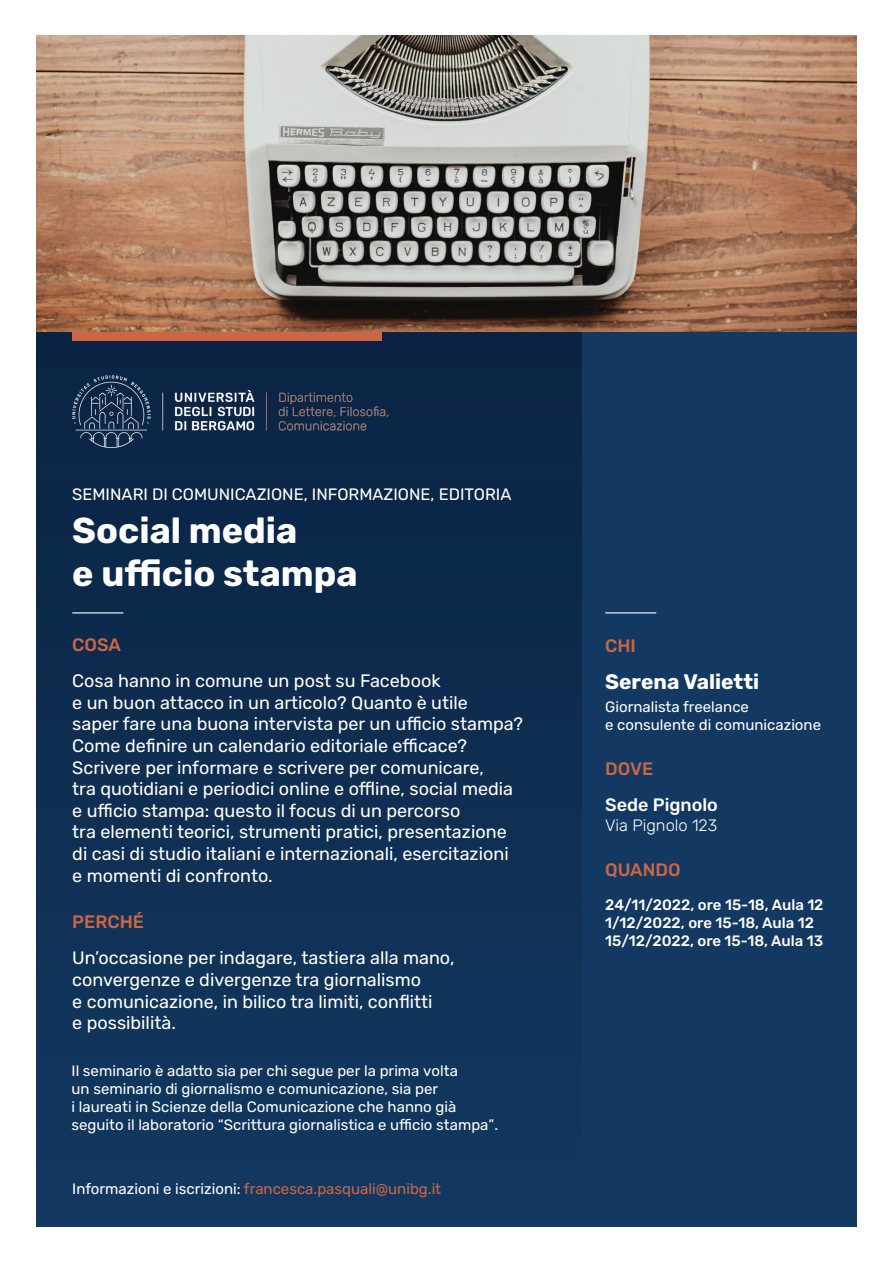
<style>
.page{position:relative;width:893px;height:1263px;background:#fff}
.page>*{position:absolute;margin:0;border:0;box-sizing:border-box;transform-origin:0 0}
.t1{font:700 36px "Rubik";color:#fff}
.t2{font:700 21px "Rubik";color:#fff}
.t3{font:18px/21.6px "Rubik";color:#fff}
.t4{font:500 18px "Rubik";color:#cb6744}
.t5{font:500 18px "Rubik";color:#fff}
.t6{font:16.5px "Rubik";color:#fff}
.t7{font:300 16.5px "Rubik";color:#fff}
.t8{font:15px "Rubik";color:#fff}
.t9{font:500 15px "Rubik";color:#fff}
.t10{font:15px "Rubik";color:#cb6744}
.s1{color:#fff}
</style>
<div class="page">
<div style="left:36px;top:332px;width:554px;height:895px;background:linear-gradient(to bottom,#0b2443,#123861)"></div>
<div style="left:583px;top:332px;width:274px;height:895px;background:#133862"></div>
<div style="left:72px;top:332px;width:309px;height:8px;background:#cb6744"></div>
<img style="left:36px;top:35px;width:821px;height:297px">
<img style="left:54px;top:364px;width:358px;height:95px">
<hr style="left:72px;top:612px;width:51px;height:1px;background:#fff">
<hr style="left:605px;top:612px;width:51px;height:1px;background:#fff">
<p class="t6" style="left:72px;top:485px;width:441px">SEMINARI DI COMUNICAZIONE, INFORMAZIONE, EDITORIA</p>
<p class="t1" style="left:72px;top:510px;width:227px">Social media</p>
<p class="t1" style="left:72px;top:553px;width:287px">e ufficio stampa</p>
<p class="t4" style="left:72px;top:635px;width:50px">COSA</p>
<p class="t3" style="left:72px;top:670px;width:370px">Cosa hanno in comune un post su Facebook</p>
<p class="t3" style="left:72px;top:692px;width:397px">e un buon attacco in un articolo? Quanto è utile</p>
<p class="t3" style="left:72px;top:714px;width:452px">saper fare una buona intervista per un ufficio stampa?<br>Come definire un calendario editoriale efficace?<br>Scrivere per informare e scrivere per comunicare,</p>
<p class="t3" style="left:72px;top:778px;width:442px">tra quotidiani e periodici online e offline, social media</p>
<p class="t3" style="left:72px;top:800px;width:390px">e ufficio stampa: questo il focus di un percorso</p>
<p class="t3" style="left:72px;top:822px;width:436px">tra elementi teorici, strumenti pratici, presentazione</p>
<p class="t3" style="left:72px;top:843px;width:438px">di casi di studio italiani e internazionali, esercitazioni</p>
<p class="t3" style="left:72px;top:865px;width:202px">e momenti di confronto.</p>
<p class="t4" style="left:72px;top:912px;width:73px">PERCHÉ</p>
<p class="t3" style="left:72px;top:948px;width:384px">Un’occasione per indagare, tastiera alla mano, convergenze e divergenze tra giornalismo</p>
<p class="t3" style="left:72px;top:991px;width:362px">e comunicazione, in bilico tra limiti, conflitti</p>
<p class="t3" style="left:72px;top:1012px;width:105px">e possibilità.</p>
<p class="t8" style="left:72px;top:1062px;width:388px">Il seminario è adatto sia per chi segue per la prima volta</p>
<p class="t8" style="left:72px;top:1080px;width:368px">un seminario di giornalismo e comunicazione, sia per</p>
<p class="t8" style="left:72px;top:1098px;width:386px">i laureati in Scienze della Comunicazione che hanno già</p>
<p class="t8" style="left:72px;top:1116px;width:428px">seguito il laboratorio “Scrittura giornalistica e ufficio stampa”.</p>
<p class="t10" style="left:72px;top:1180px;width:370px"><span class="s1">Informazioni e iscrizioni:</span> francesca.pasquali@unibg.it</p>
<p class="t4" style="left:605px;top:635px;width:32px">CHI</p>
<p class="t2" style="left:605px;top:670px;width:155px">Serena Valietti</p>
<p class="t8" style="left:605px;top:698px;width:145px">Giornalista freelance</p>
<p class="t8" style="left:605px;top:716px;width:217px">e consulente di comunicazione</p>
<p class="t4" style="left:605px;top:758px;width:50px">DOVE</p>
<p class="t5" style="left:605px;top:794px;width:114px">Sede Pignolo</p>
<p class="t7" style="left:605px;top:816px;width:114px">Via Pignolo 123</p>
<p class="t4" style="left:605px;top:859px;width:77px">QUANDO</p>
<p class="t9" style="left:605px;top:896px;width:220px">24/11/2022, ore 15-18, Aula 12</p>
<p class="t9" style="left:605px;top:914px;width:210px">1/12/2022, ore 15-18, Aula 12</p>
<p class="t9" style="left:605px;top:932px;width:220px">15/12/2022, ore 15-18, Aula 13</p>
</div>
